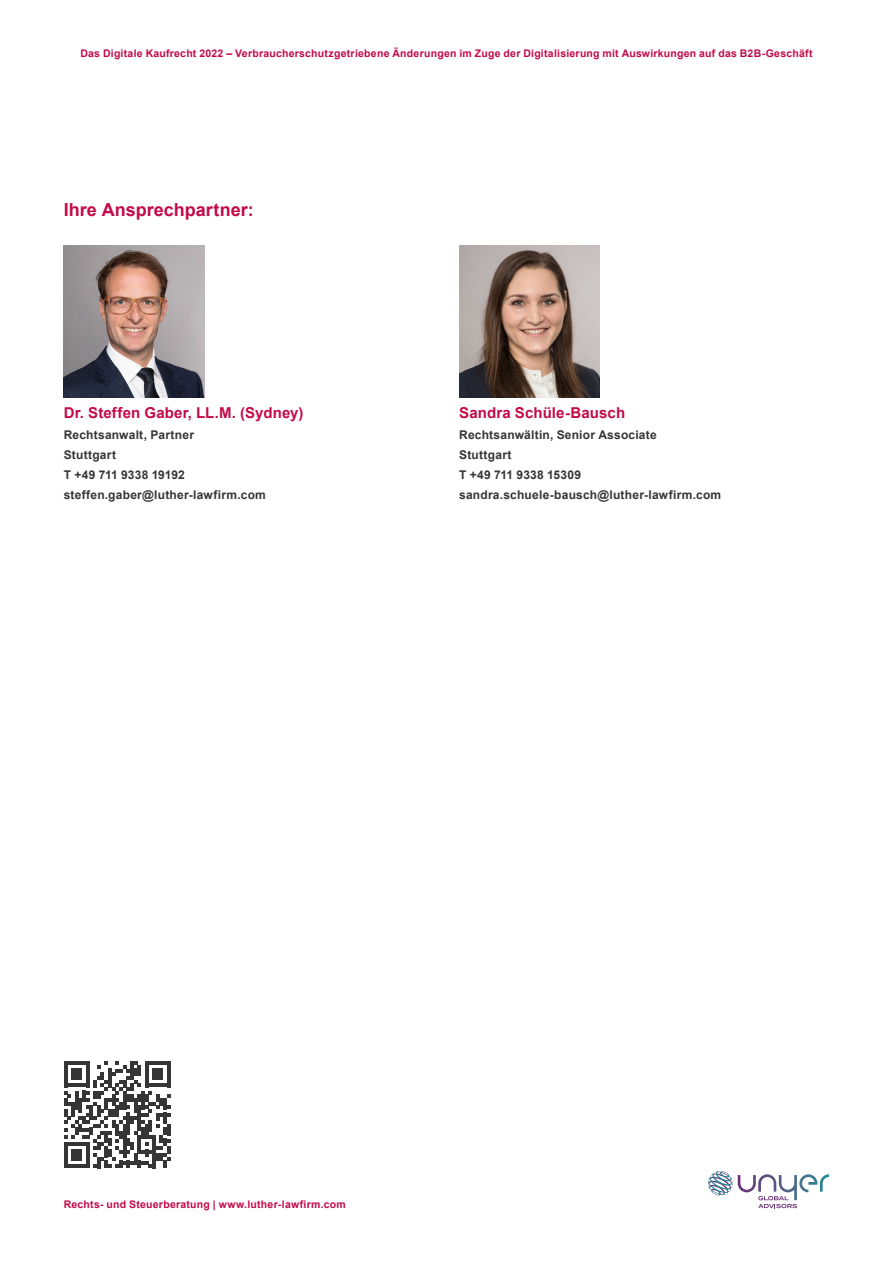
<style>
.page{position:relative;width:893px;height:1263px;background:#fff}
.page>*{position:absolute;margin:0;border:0;box-sizing:border-box;transform-origin:0 0}
.t1{font:700 18px "Arial";color:#c30a49}
.t2{font:700 15px "Arial";letter-spacing:.01em;color:#c30a49}
.t3{font:700 12px/20.2px "Arial";letter-spacing:.02em;color:#363536}
.t4{font:700 10.5px "Arial";letter-spacing:.02em;color:#c30a49}
</style>
<div class="page">
<svg style="left:64px;top:1061px;width:107px;height:107px"></svg>
<svg style="left:708px;top:1171px;width:121px;height:37px"></svg>
<img style="left:64px;top:246px;width:140px;height:151px">
<img style="left:459px;top:246px;width:141px;height:151px">
<p class="t4" style="left:80px;top:46px;width:734px">Das Digitale Kaufrecht 2022 – Verbraucherschutzgetriebene Änderungen im Zuge der Digitalisierung mit Auswirkungen auf das B2B-Geschäft</p>
<h1 class="t1" style="left:64px;top:197px;width:191px">Ihre Ansprechpartner:</h1>
<p class="t2" style="left:64px;top:402px;width:241px">Dr. Steffen Gaber, LL.M. (Sydney)</p>
<p class="t3" style="left:64px;top:424px;width:204px">Rechtsanwalt, Partner<br>Stuttgart<br>T +49 711 9338 19192 steffen.gaber@luther-lawfirm.com</p>
<p class="t2" style="left:459px;top:402px;width:167px">Sandra Schüle-Bausch</p>
<p class="t3" style="left:459px;top:424px;width:263px">Rechtsanwältin, Senior Associate<br>Stuttgart<br>T +49 711 9338 15309 sandra.schuele-bausch@luther-lawfirm.com</p>
<p class="t4" style="left:64px;top:1197px;width:284px">Rechts- und Steuerberatung | www.luther-lawfirm.com</p>
</div>
